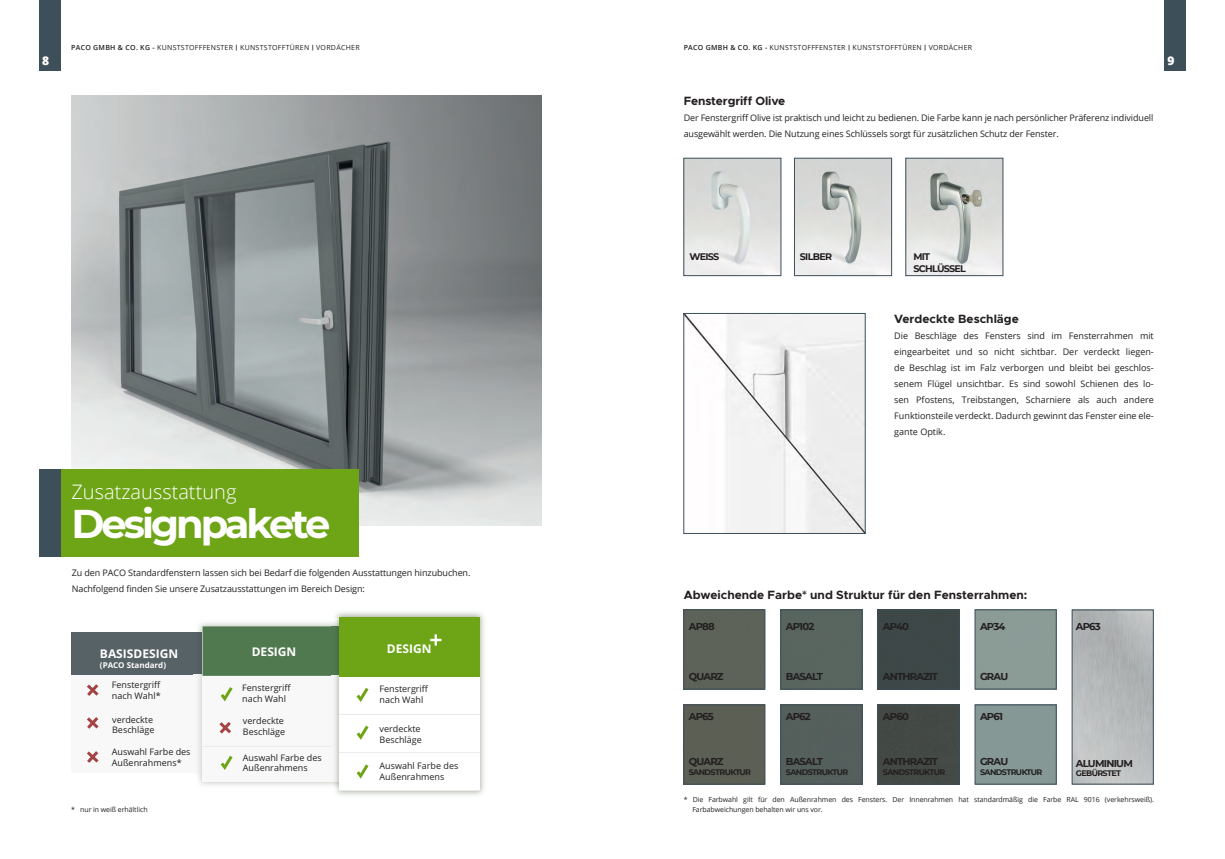
<style>
.page{position:relative;width:1225px;height:859px;background:#fff}
.page>*{position:absolute;margin:0;border:0;box-sizing:border-box;transform-origin:0 0}
.t1{font:700 40px "Montserrat";letter-spacing:-.075em;color:#fff}
.t2{font:300 20px "Open Sans";color:#fff}
.t3{font:700 12px "Metropolis";color:#231f20}
.t4{font:700 12px "Open Sans";color:#fffefd}
.t5{font:700 12px "Open Sans";color:#fff}
.t6{font:800 12px "Open Sans";color:#fff}
.t7{font:700 10px "Montserrat";letter-spacing:-.075em;color:#231f20}
.t8{font:700 9.5px/11.5px "Montserrat";letter-spacing:-.075em;color:#231f20}
.t9{font:9px/16px "Open Sans";letter-spacing:-.01em;color:#231f20}
.t10{font:9px/10.8px "Open Sans";color:#231f20}
.t11{font:700 8px "Montserrat";letter-spacing:-.075em;color:#231f20}
.t12{font:700 8px "Open Sans";color:#fffefd}
.t13{font:7px/10px "Open Sans";letter-spacing:-.01em;color:#231f20}
.t14{font:7px "Open Sans";letter-spacing:.04em;color:#231f20}
.s1{font-weight:600}
.s2{font-family:"Metropolis";font-weight:700}
</style>
<div class="page">
<div style="left:39px;top:0;width:21px;height:70px;background:#3d4f59"></div>
<div style="left:1164px;top:0;width:21px;height:70px;background:#3d4f59"></div>
<img style="left:685px;top:315px;width:178px;height:217px">
<div style="left:683px;top:313px;width:182px;height:221px;border:1px solid #3d4f59"></div>
<div style="left:685px;top:707px;width:78px;height:75px;background:#5b5f54"></div>
<div style="left:683px;top:705px;width:82px;height:79px;border:1px solid #3d4f59"></div>
<div style="left:685px;top:612px;width:78px;height:75px;background:#5d6359"></div>
<div style="left:683px;top:610px;width:82px;height:79px;border:1px solid #3d4f59"></div>
<div style="left:880px;top:707px;width:77px;height:75px;background:#434944"></div>
<div style="left:878px;top:705px;width:81px;height:79px;border:1px solid #3d4f59"></div>
<div style="left:880px;top:612px;width:77px;height:75px;background:#3d4747"></div>
<div style="left:878px;top:610px;width:81px;height:79px;border:1px solid #3d4f59"></div>
<div style="left:782px;top:707px;width:78px;height:75px;background:#555f5c"></div>
<div style="left:780px;top:705px;width:82px;height:79px;border:1px solid #3d4f59"></div>
<div style="left:782px;top:612px;width:78px;height:75px;background:#58645f"></div>
<div style="left:780px;top:610px;width:82px;height:79px;border:1px solid #3d4f59"></div>
<div style="left:975px;top:705px;width:81px;height:79px;border:1px solid #3d4f59"></div>
<div style="left:975px;top:610px;width:81px;height:79px;border:1px solid #3d4f59"></div>
<div style="left:1072px;top:610px;width:81px;height:174px;border:1px solid #3d4f59"></div>
<img style="left:71px;top:95px;width:471px;height:431px">
<img style="left:685px;top:160px;width:94px;height:114px">
<div style="left:683px;top:158px;width:98px;height:118px;border:1px solid #3d4f59"></div>
<img style="left:796px;top:160px;width:93px;height:114px">
<div style="left:794px;top:158px;width:97px;height:118px;border:1px solid #3d4f59"></div>
<img style="left:907px;top:160px;width:94px;height:114px">
<div style="left:905px;top:158px;width:98px;height:118px;border:1px solid #3d4f59"></div>
<div style="left:40px;top:470px;width:319px;height:87px;background:#6ea516"></div>
<div style="left:40px;top:470px;width:21px;height:87px;background:#3d4f59"></div>
<hr style="left:71px;top:632px;width:123px;height:1px;background:#5a6369">
<div style="left:71px;top:633px;width:123px;height:41px;background:#576267"></div>
<div style="left:71px;top:675px;width:132px;height:31px;background:#f7f8f7"></div>
<div style="left:71px;top:707px;width:132px;height:33px;background:#f7f8f7"></div>
<div style="left:71px;top:741px;width:132px;height:32px;background:#f7f8f7"></div>
<svg style="left:87px;top:717px;width:12px;height:12px"></svg>
<svg style="left:87px;top:684px;width:12px;height:12px"></svg>
<svg style="left:87px;top:751px;width:12px;height:12px"></svg>
<img style="left:197px;top:622px;width:134px;height:164px">
<img style="left:194px;top:633px;width:9px;height:140px">
<div style="left:203px;top:626px;width:128px;height:50px;background:#517950"></div>
<div style="left:203px;top:676px;width:146px;height:34px;background:#f7f8f7"></div>
<div style="left:203px;top:711px;width:146px;height:35px;background:#f7f8f7"></div>
<div style="left:203px;top:747px;width:146px;height:35px;background:#f7f8f7"></div>
<svg style="left:221px;top:687px;width:12px;height:14px"></svg>
<svg style="left:221px;top:756px;width:12px;height:14px"></svg>
<img style="left:331px;top:612px;width:153px;height:183px">
<img style="left:331px;top:626px;width:8px;height:156px">
<div style="left:339px;top:617px;width:141px;height:60px;background:#6ea516"></div>
<div style="left:339px;top:677px;width:141px;height:37px;background:#fff"></div>
<div style="left:339px;top:715px;width:141px;height:37px;background:#fff"></div>
<div style="left:339px;top:753px;width:141px;height:37px;background:#fff"></div>
<svg style="left:356px;top:725px;width:12px;height:15px"></svg>
<svg style="left:356px;top:764px;width:12px;height:15px"></svg>
<svg style="left:356px;top:688px;width:12px;height:14px"></svg>
<svg style="left:219px;top:722px;width:12px;height:12px"></svg>
<svg style="left:430px;top:634px;width:11px;height:12px"></svg>
<p class="t14" style="left:71px;top:43px;width:290px"><span class="s1">PACO GMBH &amp; CO. KG -</span> KUNSTSTOFFFENSTER <span class="s2">|</span> KUNSTSTOFFTÜREN <span class="s2">|</span> VORDÄCHER</p>
<p class="t14" style="left:683px;top:43px;width:290px"><span class="s1">PACO GMBH &amp; CO. KG -</span> KUNSTSTOFFFENSTER <span class="s2">|</span> KUNSTSTOFFTÜREN <span class="s2">|</span> VORDÄCHER</p>
<h3 class="t6" style="left:42px;top:52px;width:9px">8</h3>
<h3 class="t6" style="left:1167px;top:52px;width:9px">9</h3>
<h3 class="t3" style="left:683px;top:93px;width:103px">Fenstergriff Olive</h3>
<p class="t9" style="left:683px;top:109px;width:471px">Der Fenstergriff Olive ist praktisch und leicht zu bedienen. Die Farbe kann je nach persönlicher Präferenz individuell ausgewählt werden. Die Nutzung eines Schlüssels sorgt für zusätzlichen Schutz der Fenster.</p>
<p class="t8" style="left:689px;top:250px;width:31px">WEISS</p>
<p class="t8" style="left:913px;top:251px;width:54px">MIT<br>SCHLÜSSEL</p>
<p class="t8" style="left:800px;top:250px;width:34px">SILBER</p>
<h2 class="t2" style="left:71px;top:478px;width:166px">Zusatzausstattung</h2>
<h1 class="t1" style="left:71px;top:495px;width:260px">Designpakete</h1>
<p class="t9" style="left:72px;top:565px;width:400px">Zu den PACO Standardfenstern lassen sich bei Bedarf die folgenden Ausstattungen hinzubuchen.<br>Nachfolgend finden Sie unsere Zusatzausstattungen im Bereich Design:</p>
<h3 class="t4" style="left:100px;top:645px;width:80px">BASISDESIGN</h3>
<p class="t10" style="left:112px;top:679px;width:50px">Fenstergriff nach Wahl*</p>
<p class="t10" style="left:112px;top:714px;width:44px">verdeckte<br>Beschläge</p>
<p class="t10" style="left:112px;top:746px;width:80px">Auswahl Farbe des<br>Außenrahmens*</p>
<p class="t12" style="left:100px;top:660px;width:68px">(PACO Standard)</p>
<p class="t13" style="left:71px;top:804px;width:78px">* nur in weiß erhältlich</p>
<h3 class="t4" style="left:252px;top:644px;width:46px">DESIGN</h3>
<p class="t10" style="left:242px;top:683px;width:50px">Fenstergriff nach Wahl</p>
<h3 class="t5" style="left:387px;top:640px;width:46px">DESIGN</h3>
<p class="t10" style="left:379px;top:683px;width:50px">Fenstergriff nach Wahl</p>
<p class="t10" style="left:243px;top:715px;width:44px">verdeckte<br>Beschläge</p>
<p class="t10" style="left:379px;top:723px;width:44px">verdeckte<br>Beschläge</p>
<p class="t10" style="left:243px;top:752px;width:80px">Auswahl Farbe des<br>Außenrahmens</p>
<p class="t10" style="left:379px;top:760px;width:80px">Auswahl Farbe des<br>Außenrahmens</p>
<h3 class="t3" style="left:894px;top:311px;width:126px">Verdeckte Beschläge</h3>
<p class="t9" style="left:894px;top:327px;width:261px;text-align:justify">Die Beschläge des Fensters sind im Fensterrahmen mit eingearbeitet und so nicht sichtbar. Der verdeckt liegen&shy;de Beschlag ist im Falz verborgen und bleibt bei geschlos&shy;senem Flügel unsichtbar. Es sind sowohl Schienen des lo&shy;sen Pfostens, Treibstangen, Scharniere als auch andere Funktionsteile verdeckt. Dadurch gewinnt das Fenster eine ele&shy;gante Optik.</p>
<h3 class="t3" style="left:683px;top:587px;width:345px">Abweichende Farbe* und Struktur für den Fensterrahmen:</h3>
<p class="t7" style="left:689px;top:619px;width:27px">AP88</p>
<p class="t7" style="left:786px;top:619px;width:30px">AP102</p>
<p class="t7" style="left:883px;top:619px;width:28px">AP40</p>
<p class="t7" style="left:980px;top:619px;width:27px">AP34</p>
<p class="t7" style="left:689px;top:669px;width:36px">QUARZ</p>
<p class="t7" style="left:786px;top:669px;width:39px">BASALT</p>
<p class="t7" style="left:883px;top:669px;width:57px">ANTHRAZIT</p>
<p class="t7" style="left:980px;top:669px;width:30px">GRAU</p>
<p class="t7" style="left:689px;top:710px;width:27px">AP65</p>
<p class="t7" style="left:786px;top:710px;width:26px">AP62</p>
<p class="t7" style="left:883px;top:710px;width:27px">AP60</p>
<p class="t7" style="left:980px;top:710px;width:25px">AP61</p>
<p class="t7" style="left:689px;top:754px;width:36px">QUARZ</p>
<p class="t11" style="left:689px;top:766px;width:64px">SANDSTRUKTUR</p>
<p class="t7" style="left:786px;top:754px;width:39px">BASALT</p>
<p class="t11" style="left:786px;top:766px;width:64px">SANDSTRUKTUR</p>
<p class="t7" style="left:883px;top:754px;width:57px">ANTHRAZIT</p>
<p class="t11" style="left:883px;top:766px;width:64px">SANDSTRUKTUR</p>
<p class="t7" style="left:980px;top:754px;width:30px">GRAU</p>
<p class="t11" style="left:980px;top:766px;width:64px">SANDSTRUKTUR</p>
<p class="t7" style="left:1075px;top:619px;width:27px">AP63</p>
<p class="t7" style="left:1075px;top:756px;width:59px">ALUMINIUM</p>
<p class="t11" style="left:1075px;top:768px;width:47px">GEBÜRSTET</p>
<p class="t13" style="left:692px;top:794px;width:463px;text-indent:-9px">* Die Farbwahl gilt für den Außenrahmen des Fensters. Der Innenrahmen hat standardmäßig die Farbe RAL 9016 (verkehrsweiß).<br>Farbabweichungen behalten wir uns vor.</p>
</div>
